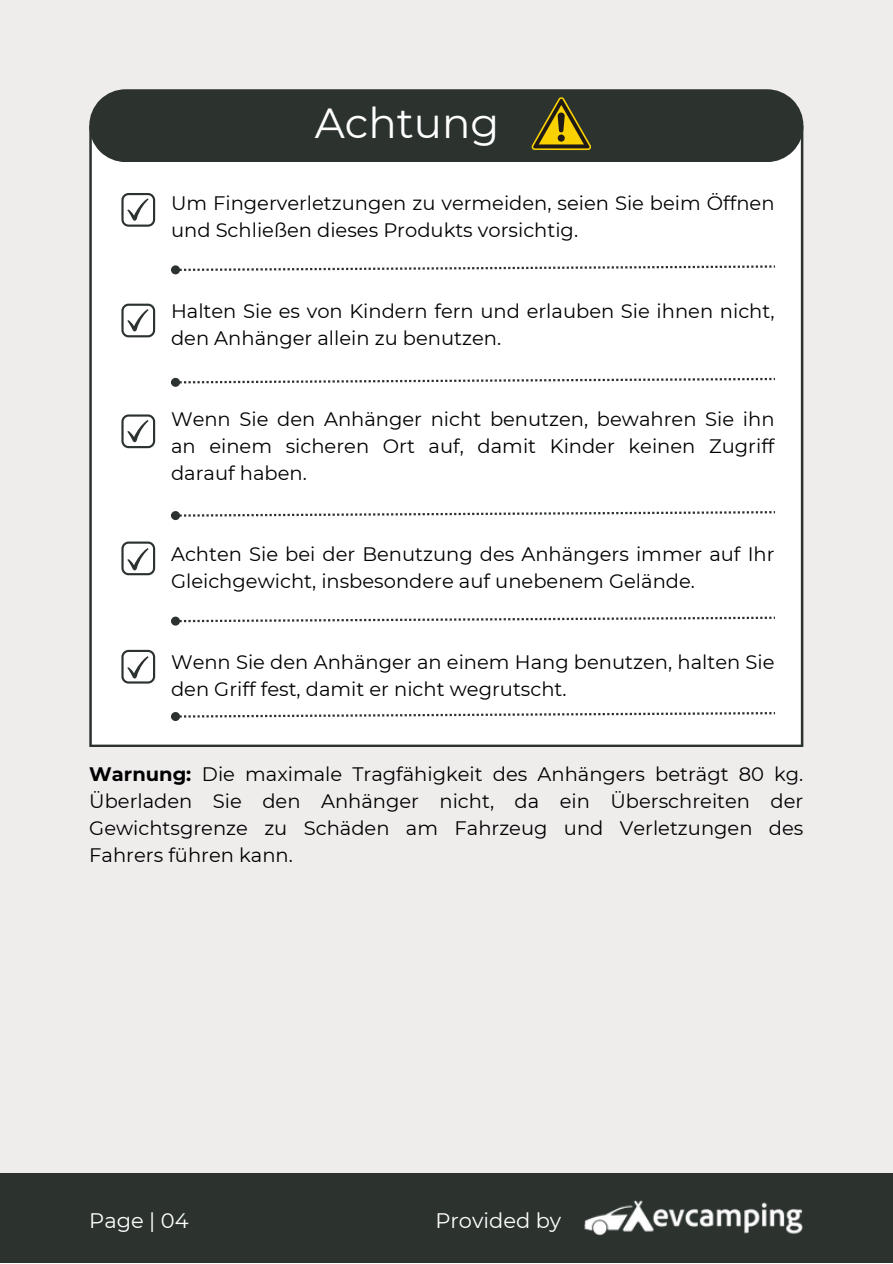
<style>
.page{position:relative;width:893px;height:1264px;background:#fff}
.page>*{position:absolute;margin:0;border:0;box-sizing:border-box;transform-origin:0 0}
.t1{font:42px "Montserrat";color:#fff}
.t2{font:21px "Montserrat";color:#fff}
.t3{font:19.5px/27px "Montserrat";color:#000}
.s1{font-weight:700}
</style>
<div class="page">
<div style="left:0;top:0;width:892px;height:1262px;background:#efecec"></div>
<div style="left:0;top:1173px;width:892px;height:89px;background:#2c332f"></div>
<img style="left:584px;top:1200px;width:219px;height:35px">
<div style="left:89px;top:162px;width:714px;height:585px;background:#fff"></div>
<div style="left:89px;top:89px;width:714px;height:73px;background:#2c332f"></div>
<svg style="left:121px;top:193px;width:34px;height:34px"></svg>
<svg style="left:121px;top:303px;width:34px;height:34px"></svg>
<svg style="left:121px;top:414px;width:34px;height:34px"></svg>
<svg style="left:121px;top:541px;width:34px;height:34px"></svg>
<svg style="left:121px;top:650px;width:34px;height:33px"></svg>
<svg style="left:531px;top:97px;width:60px;height:53px;background:#6b601a"></svg>
<svg style="left:179px;top:265px;width:596px;height:6px;background:#d7d8d7"></svg>
<div style="left:172px;top:266px;width:7px;height:7px;background:#2c332f;border-radius:50%"></div>
<div style="left:171px;top:265px;width:9px;height:9px;border:2px solid #2c332f;border-radius:50%"></div>
<svg style="left:179px;top:378px;width:596px;height:5px;background:#cfd1d0"></svg>
<div style="left:172px;top:379px;width:7px;height:7px;background:#2c332f;border-radius:50%"></div>
<div style="left:171px;top:378px;width:9px;height:9px;border:2px solid #2c332f;border-radius:50%"></div>
<svg style="left:179px;top:511px;width:596px;height:5px;background:#d0d2d1"></svg>
<div style="left:172px;top:512px;width:7px;height:7px;background:#2c332f;border-radius:50%"></div>
<div style="left:171px;top:511px;width:9px;height:9px;border:2px solid #2c332f;border-radius:50%"></div>
<svg style="left:179px;top:616px;width:596px;height:6px;background:#d7d8d7"></svg>
<div style="left:172px;top:617px;width:7px;height:7px;background:#2c332f;border-radius:50%"></div>
<div style="left:171px;top:616px;width:9px;height:9px;border:2px solid #2c332f;border-radius:50%"></div>
<svg style="left:179px;top:712px;width:596px;height:5px;background:#d0d1d0"></svg>
<div style="left:172px;top:713px;width:7px;height:7px;background:#2c332f;border-radius:50%"></div>
<div style="left:171px;top:712px;width:9px;height:9px;border:2px solid #2c332f;border-radius:50%"></div>
<p class="t1" style="left:314px;top:97px;width:186px">Achtung</p>
<p class="t3" style="left:171px;top:190px;width:605px">Um Fingerverletzungen zu vermeiden, seien Sie beim Öffnen und Schließen dieses Produkts vorsichtig.</p>
<p class="t3" style="left:171px;top:297px;width:605px">Halten Sie es von Kindern fern und erlauben Sie ihnen nicht, den Anhänger allein zu benutzen.</p>
<p class="t3" style="left:171px;top:405px;width:605px;text-align:justify">Wenn Sie den Anhänger nicht benutzen, bewahren Sie ihn an einem sicheren Ort auf, damit Kinder keinen Zugriff darauf haben.</p>
<p class="t3" style="left:171px;top:540px;width:605px">Achten Sie bei der Benutzung des Anhängers immer auf Ihr<br>Gleichgewicht, insbesondere auf unebenem Gelände.</p>
<p class="t3" style="left:171px;top:648px;width:605px">Wenn Sie den Anhänger an einem Hang benutzen, halten Sie den Griff fest, damit er nicht wegrutscht.</p>
<p class="t3" style="left:89px;top:760px;width:715px;text-align:justify"><span class="s1">Warnung:</span> Die maximale Tragfähigkeit des Anhängers beträgt 80 kg.<br>Überladen Sie den Anhänger nicht, da ein Überschreiten der Gewichtsgrenze zu Schäden am Fahrzeug und Verletzungen des Fahrers führen kann.</p>
<p class="t2" style="left:89px;top:1207px;width:101px">Page | 04</p>
<p class="t2" style="left:435px;top:1207px;width:127px">Provided by</p>
</div>
